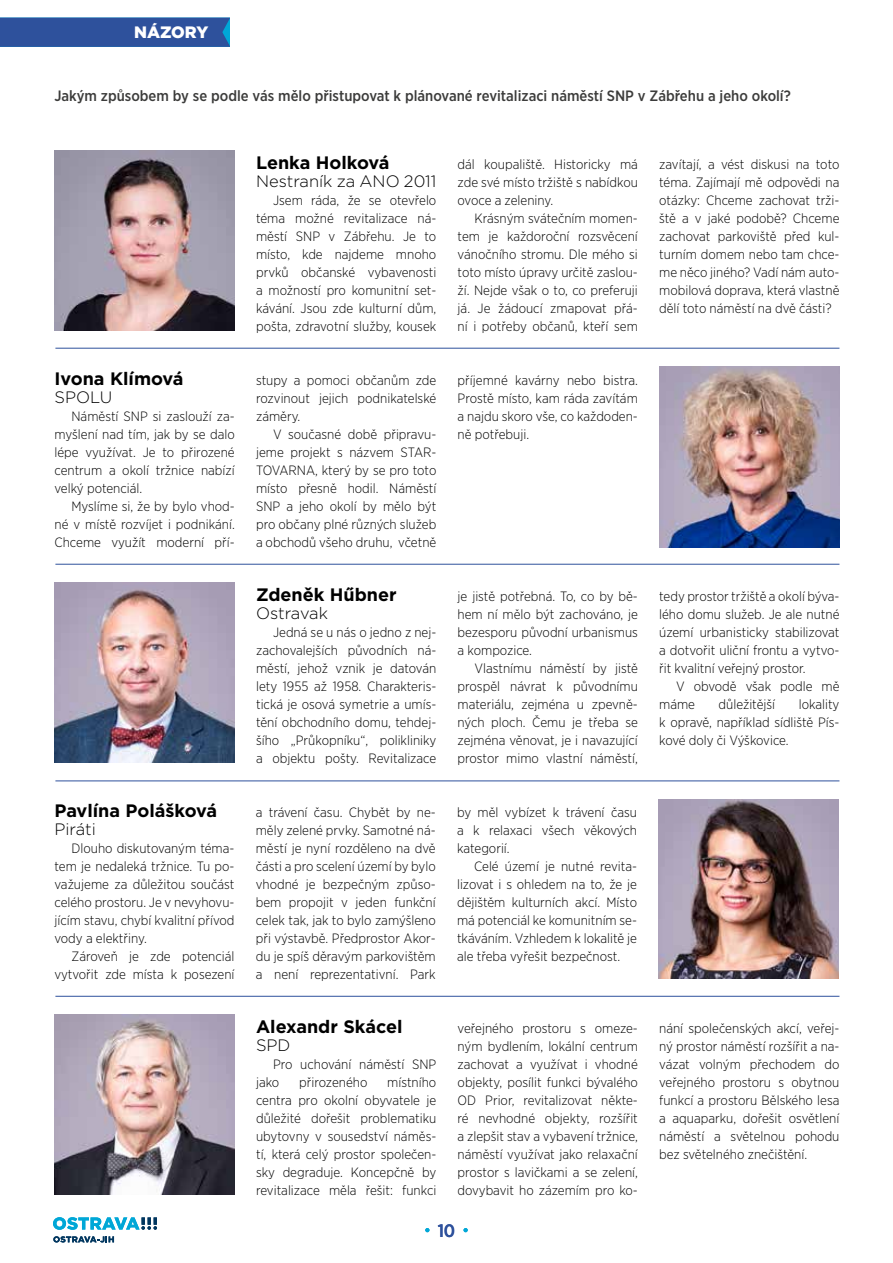
<style>
.page{position:relative;width:893px;height:1263px;background:#fff}
.page>*{position:absolute;margin:0;border:0;box-sizing:border-box;transform-origin:0 0}
.Názory_-_jméno{font:700 18px "Gotham";color:#000}
.t1{font:500 18px "Gotham Narrow";color:#2e519c}
.Názory_-_strana{font:300 16.5px "Gotham";color:#000}
.záhlaví_stránky{font:900 16.5px "Gotham";color:#fff}
.perex{font:500 15px "Gotham Narrow";color:#3c3c3b}
.text_standardní{font:300 13.5px/18px "Gotham Narrow";color:#000;text-align:justify}
</style>
<div class="page">
<img style="left:54px;top:151px;width:181px;height:180px">
<img style="left:659px;top:367px;width:180px;height:180px">
<img style="left:658px;top:799px;width:180px;height:179px">
<img style="left:54px;top:583px;width:181px;height:180px">
<img style="left:54px;top:1015px;width:181px;height:180px">
<hr style="left:55px;top:348px;width:784px;height:1px;background:#2e519c">
<hr style="left:55px;top:564px;width:784px;height:1px;background:#2e519c">
<hr style="left:55px;top:996px;width:784px;height:1px;background:#2e519c">
<hr style="left:55px;top:780px;width:784px;height:1px;background:#2e519c">
<div style="left:0;top:18px;width:230px;height:29px;background:#2e519c"></div>
<svg style="left:53px;top:1217px;width:104px;height:13px"></svg>
<svg style="left:53px;top:1236px;width:61px;height:6px"></svg>
<svg style="left:425px;top:1228px;width:4px;height:4px"></svg>
<svg style="left:463px;top:1228px;width:5px;height:4px"></svg>
<p class="záhlaví_stránky" style="left:134px;top:21px;width:76px">NÁZORY</p>
<p class="perex" style="left:54px;top:86px;width:738px">Jakým způsobem by se podle vás mělo přistupovat k plánované revitalizaci náměstí SNP v Zábřehu a jeho okolí?</p>
<p class="Názory_-_jméno" style="left:54px;top:366px;width:131px">Ivona Klímová</p>
<p class="Názory_-_strana" style="left:54px;top:386px;width:60px">SPOLU</p>
<p class="text_standardní" style="left:54px;top:406px;width:182px;text-indent:17px">Náměstí SNP si zaslouží za&shy;myšlení nad tím, jak by se dalo lépe využívat. Je to přirozené centrum a okolí tržnice nabízí velký potenciál.</p>
<p class="text_standardní" style="left:54px;top:496px;width:182px;text-indent:17px">Myslíme si, že by bylo vhod&shy;né v místě rozvíjet i podnikání.<br>Chceme využít moderní pří-</p>
<p class="Názory_-_jméno" style="left:54px;top:798px;width:164px">Pavlína Polášková</p>
<p class="Názory_-_strana" style="left:54px;top:818px;width:43px">Piráti</p>
<p class="text_standardní" style="left:54px;top:838px;width:181px;text-indent:17px">Dlouho diskutovaným téma&shy;tem je nedaleká tržnice. Tu po&shy;važujeme za důležitou součást celého prostoru. Je v nevyhovu&shy;jícím stavu, chybí kvalitní přívod vody a elektřiny.</p>
<p class="text_standardní" style="left:54px;top:946px;width:182px;text-align:right">Zároveň je zde potenciál vytvořit zde místa k posezení</p>
<p class="Názory_-_jméno" style="left:256px;top:150px;width:135px">Lenka Holková</p>
<p class="Názory_-_strana" style="left:256px;top:170px;width:182px">Nestraník za ANO 2011</p>
<p class="text_standardní" style="left:256px;top:190px;width:182px;text-indent:17px">Jsem ráda, že se otevřelo téma možné revitalizace ná&shy;městí SNP v Zábřehu. Je to místo, kde najdeme mnoho prvků občanské vybavenosti a možností pro komunitní set&shy;kávání. Jsou zde kulturní dům, pošta, zdravotní služby, kousek</p>
<p class="text_standardní" style="left:256px;top:370px;width:182px">stupy a pomoci občanům zde rozvinout jejich podnikatelské záměry.</p>
<p class="text_standardní" style="left:256px;top:424px;width:182px;text-indent:17px">V současné době připravu&shy;jeme projekt s názvem STAR-TOVARNA, který by se pro toto místo přesně hodil. Náměstí SNP a jeho okolí by mělo být pro občany plné různých služeb a obchodů všeho druhu, včetně</p>
<p class="Názory_-_jméno" style="left:256px;top:582px;width:142px">Zdeněk Hűbner</p>
<p class="Názory_-_strana" style="left:256px;top:602px;width:73px">Ostravak</p>
<p class="text_standardní" style="left:256px;top:622px;width:182px;text-indent:17px">Jedná se u nás o jedno z nej&shy;zachovalejších původních ná&shy;městí, jehož vznik je datován lety 1955 až 1958. Charakteris&shy;tická je osová symetrie a umís&shy;tění obchodního domu, tehdej&shy;šího „Průkopníku“, polikliniky a objektu pošty. Revitalizace</p>
<p class="text_standardní" style="left:458px;top:154px;width:182px">dál koupaliště. Historicky má zde své místo tržiště s nabídkou ovoce a zeleniny.</p>
<p class="text_standardní" style="left:458px;top:208px;width:182px;text-indent:17px">Krásným svátečním momen&shy;tem je každoroční rozsvěcení vánočního stromu. Dle mého si toto místo úpravy určitě zaslou&shy;ží. Nejde však o to, co preferuji já. Je žádoucí zmapovat přá&shy;ní i potřeby občanů, kteří sem</p>
<p class="text_standardní" style="left:458px;top:370px;width:182px">příjemné kavárny nebo bistra.<br>Prostě místo, kam ráda zavítám a najdu skoro vše, co každoden&shy;ně potřebuji.</p>
<p class="text_standardní" style="left:458px;top:586px;width:182px">je jistě potřebná. To, co by bě&shy;hem ní mělo být zachováno, je bezesporu původní urbanismus a kompozice.</p>
<p class="text_standardní" style="left:458px;top:658px;width:182px;text-indent:17px">Vlastnímu náměstí by jistě prospěl návrat k původnímu materiálu, zejména u zpevně&shy;ných ploch. Čemu je třeba se zejména věnovat, je i navazující prostor mimo vlastní náměstí,</p>
<p class="text_standardní" style="left:256px;top:802px;width:182px">a trávení času. Chybět by ne&shy;měly zelené prvky. Samotné ná&shy;městí je nyní rozděleno na dvě části a pro scelení území by bylo vhodné je bezpečným způso&shy;bem propojit v jeden funkční celek tak, jak to bylo zamýšleno při výstavbě. Předprostor Akor&shy;du je spíš děravým parkovištěm a není reprezentativní. Park</p>
<p class="text_standardní" style="left:457px;top:802px;width:181px">by měl vybízet k trávení času a k relaxaci všech věkových kategorií.</p>
<p class="text_standardní" style="left:457px;top:856px;width:182px;text-indent:17px">Celé území je nutné revita&shy;lizovat i s ohledem na to, že je dějištěm kulturních akcí. Místo má potenciál ke komunitním se&shy;tkáváním. Vzhledem k lokalitě je ale třeba vyřešit bezpečnost.</p>
<p class="text_standardní" style="left:659px;top:154px;width:182px">zavítají, a vést diskusi na toto téma. Zajímají mě odpovědi na otázky: Chceme zachovat trži&shy;ště a v jaké podobě? Chceme zachovat parkoviště před kul&shy;turním domem nebo tam chce&shy;me něco jiného? Vadí nám auto&shy;mobilová doprava, která vlastně dělí toto náměstí na dvě části?</p>
<p class="text_standardní" style="left:659px;top:586px;width:182px">tedy prostor tržiště a okolí býva&shy;lého domu služeb. Je ale nutné území urbanisticky stabilizovat a dotvořit uliční frontu a vytvo&shy;řit kvalitní veřejný prostor.</p>
<p class="text_standardní" style="left:659px;top:676px;width:182px;text-indent:17px">V obvodě však podle mě máme</p>
<p class="text_standardní" style="left:719px;top:694px;width:58px">důležitější</p>
<p class="text_standardní" style="left:659px;top:694px;width:182px;text-indent:140px">lokality k opravě, například sídliště Pís&shy;kové doly či Výškovice.</p>
<p class="Názory_-_jméno" style="left:256px;top:1014px;width:148px">Alexandr Skácel</p>
<p class="Názory_-_strana" style="left:256px;top:1034px;width:36px">SPD</p>
<p class="text_standardní" style="left:256px;top:1054px;width:182px;text-indent:17px">Pro uchování náměstí SNP jako</p>
<p class="text_standardní" style="left:256px;top:1072px;width:182px;text-indent:131px">místního centra pro okolní obyvatele je důležité dořešit problematiku ubytovny v sousedství náměs&shy;tí, která celý prostor společen&shy;sky degraduje. Koncepčně by revitalizace měla řešit: funkci</p>
<p class="text_standardní" style="left:299px;top:1072px;width:70px">přirozeného</p>
<p class="text_standardní" style="left:458px;top:1018px;width:182px">veřejného prostoru s omeze&shy;ným bydlením, lokální centrum zachovat a využívat i vhodné objekty, posílit funkci bývalého OD Prior, revitalizovat někte&shy;ré nevhodné objekty, rozšířit a zlepšit stav a vybavení tržnice, náměstí využívat jako relaxační prostor s lavičkami a se zelení, dovybavit ho zázemím pro ko-</p>
<p class="text_standardní" style="left:659px;top:1018px;width:182px">nání společenských akcí, veřej&shy;ný prostor náměstí rozšířit a na&shy;vázat volným přechodem do veřejného prostoru s obytnou funkcí a prostoru Bělského lesa a aquaparku, dořešit osvětlení náměstí a světelnou pohodu bez světelného znečištění.</p>
<h1 class="t1" style="left:438px;top:1219px;width:19px">10</h1>
</div>
